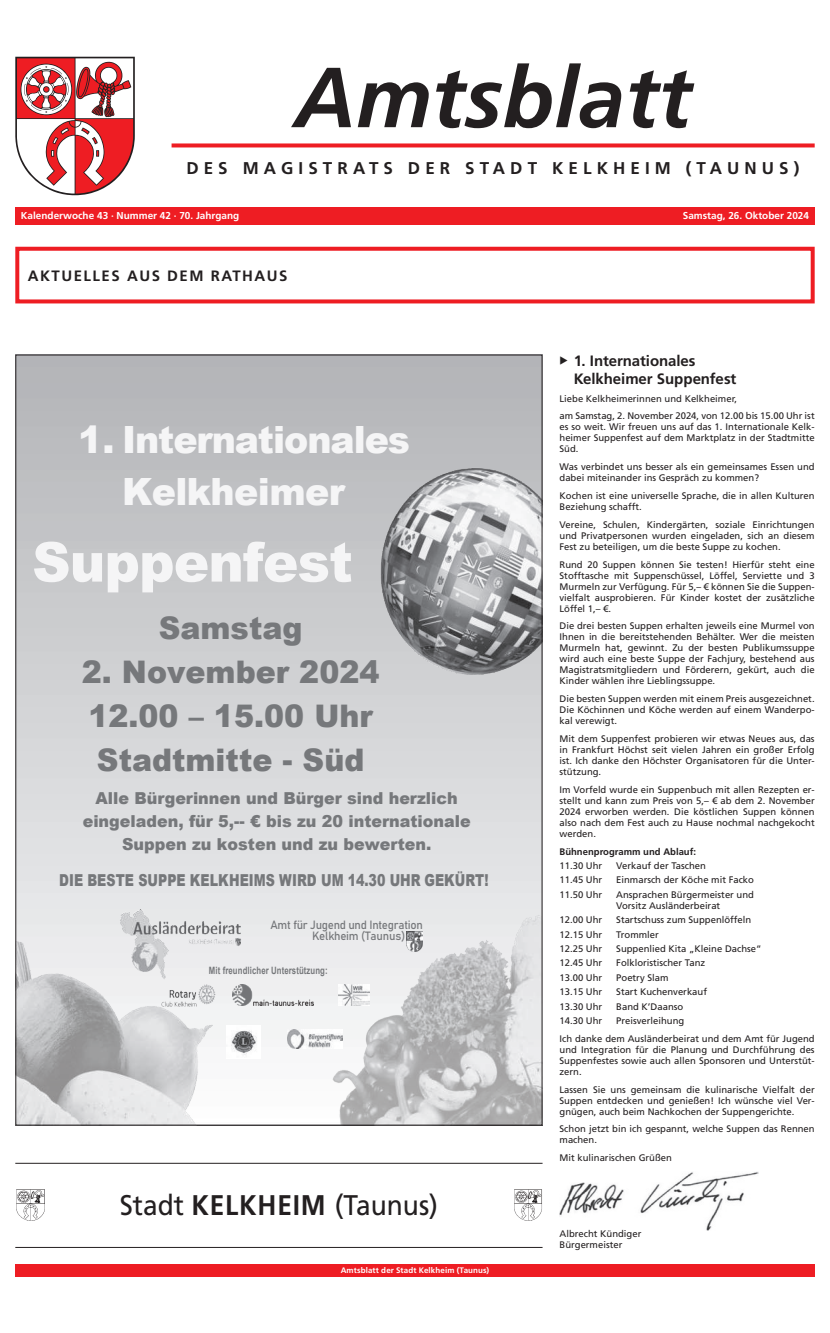
<style>
.page{position:relative;width:830px;height:1333px;background:#fff}
.page>*{position:absolute;margin:0;border:0;box-sizing:border-box;transform-origin:0 0}
.t1{font:italic 700 85px "Frutiger LT Std";color:#231f20}
.t2{font:900 54.9px "Arial";letter-spacing:-.015em;color:#f5f5f6}
.t3{font:900 37.6px/52.2px "Arial";letter-spacing:-.03em;color:#f5f5f6;text-align:center}
.t4{font:900 31.1px/43.9px "Arial";color:#76787b}
.t5{font:28.4px "Frutiger LT Std";color:#231f20;scale:.93 1}
.t6{font:700 17px "Frutiger LT Std";letter-spacing:.3em;color:#231f20}
.t7{font:900 16.5px/23.2px "Arial";color:#76787b;text-align:center}
.t8{font:900 16.5px "Arial";color:#76787b;scale:.77 1}
.t9{font:700 15px/18px "Frutiger LT Std";color:#231f20}
.t10{font:700 15px "Frutiger LT Std";letter-spacing:.1em;color:#231f20}
.t11{font:600 11.9px/11px "Bahnschrift";letter-spacing:-.02em;color:#76787b}
.t12{font:700 10.1px "Arial";letter-spacing:.015em;color:#76787b;scale:.77 1}
.t13{font:700 10px "Frutiger LT Std";color:#fff}
.t14{font:9.5px/11px "Frutiger LT Std";color:#231f20;text-align:justify}
.t15{font:700 9.5px "Frutiger LT Std";color:#231f20}
.t16{font:700 8px "Frutiger LT Std";letter-spacing:.015em;color:#fff}
.s1{font-weight:700}
</style>
<div class="page">
<svg style="left:172px;top:143px;width:643px;height:4px;background:#f0373c"></svg>
<svg style="left:15px;top:57px;width:120px;height:138px"></svg>
<div style="left:15px;top:207px;width:800px;height:17px;background:#ee1d23"></div>
<div style="left:15px;top:1264px;width:800px;height:12px;background:#ee1d23"></div>
<div style="left:15px;top:247px;width:800px;height:56px;border:4px solid #ee1d23"></div>
<img style="left:560px;top:1172px;width:198px;height:58px">
<img style="left:17px;top:356px;width:524px;height:693px">
<img style="left:17px;top:925px;width:214px;height:198px">
<img style="left:305px;top:887px;width:236px;height:236px">
<img style="left:115px;top:898px;width:131px;height:90px">
<img style="left:407px;top:931px;width:16px;height:20px">
<img style="left:313px;top:403px;width:228px;height:356px">
<img style="left:151px;top:984px;width:70px;height:28px">
<img style="left:232px;top:984px;width:81px;height:21px">
<img style="left:338px;top:984px;width:32px;height:21px">
<img style="left:226px;top:1025px;width:34px;height:33px">
<img style="left:287px;top:1029px;width:55px;height:18px">
<hr style="left:15px;top:1162px;width:528px;height:1px;background:#231f20">
<hr style="left:15px;top:1246px;width:528px;height:1px;background:#231f20">
<img style="left:514px;top:1189px;width:28px;height:32px">
<img style="left:16px;top:1189px;width:29px;height:32px">
<h1 class="t1" style="left:295px;top:48px;width:398px">Amtsblatt</h1>
<h3 class="t6" style="left:186px;top:158px;width:615px">DES MAGISTRATS DER STADT KELKHEIM (TAUNUS)</h3>
<p class="t13" style="left:21px;top:210px;width:220px">Kalenderwoche 43 · Nummer 42 · 70. Jahrgang</p>
<p class="t13" style="left:683px;top:210px;width:128px">Samstag, 26. Oktober 2024</p>
<h3 class="t10" style="left:28px;top:267px;width:261px">AKTUELLES AUS DEM RATHAUS</h3>
<h3 class="t3" style="left:78px;top:412px;width:333px">1. Internationales<br>Kelkheimer</h3>
<h2 class="t2" style="left:32px;top:522px;width:322px">Suppenfest</h2>
<h3 class="t4" style="left:159px;top:605px;width:145px">Samstag</h3>
<h3 class="t4" style="left:82px;top:649px;width:299px">2. November 2024<br>12.00 – 15.00 Uhr<br>Stadtmitte - Süd</h3>
<h3 class="t7" style="left:83px;top:785px;width:390px">Alle Bürgerinnen und Bürger sind herzlich eingeladen, für 5,-- € bis zu 20 internationale<br>Suppen zu kosten und zu bewerten.</h3>
<h3 class="t8" style="left:59px;top:867px;width:559px">DIE BESTE SUPPE KELKHEIMS WIRD UM 14.30 UHR GEKÜRT!</h3>
<p class="t11" style="left:312px;top:918px;width:112px;text-indent:-42px">Amt für Jugend und Integration<br>Kelkheim (Taunus)</p>
<p class="t12" style="left:209px;top:964px;width:156px">Mit freundlicher Unterstützung:</p>
<h3 class="t5" style="left:120px;top:1187px;width:344px">Stadt <span class="s1">KELKHEIM</span> (Taunus)</h3>
<p class="t16" style="left:341px;top:1265px;width:150px">Amtsblatt der Stadt Kelkheim (Taunus)</p>
<h3 class="t9" style="left:574px;top:351px;width:164px;text-indent:-14px">◆ 1. Internationales<br>Kelkheimer Suppenfest</h3>
<p class="t14" style="left:560px;top:389px;width:257px;line-height:17.8px">Liebe Kelkheimerinnen und Kelkheimer,<br>am Samstag, 2. November 2024, von 12.00 bis 15.00 Uhr ist</p>
<p class="t14" style="left:560px;top:421px;width:257px">es so weit. Wir freuen uns auf das 1. Internationale Kelk&shy;heimer Suppenfest auf dem Marktplatz in der Stadtmitte Süd.</p>
<p class="t14" style="left:560px;top:461px;width:257px">Was verbindet uns besser als ein gemeinsames Essen und dabei miteinander ins Gespräch zu kommen?</p>
<p class="t14" style="left:560px;top:490px;width:257px">Kochen ist eine universelle Sprache, die in allen Kulturen<br>Beziehung schafft.</p>
<p class="t14" style="left:560px;top:519px;width:257px">Vereine, Schulen, Kindergärten, soziale Einrichtungen und Privatpersonen wurden eingeladen, sich an diesem Fest zu beteiligen, um die beste Suppe zu kochen.</p>
<p class="t14" style="left:560px;top:559px;width:257px">Rund 20 Suppen können Sie testen! Hierfür steht eine Stofftasche mit Suppenschüssel, Löffel, Serviette und 3<br>Murmeln zur Verfügung. Für 5,– € können Sie die Suppen&shy;vielfalt ausprobieren. Für Kinder kostet der zusätzliche Löffel 1,– €.</p>
<p class="t14" style="left:560px;top:620px;width:257px">Die drei besten Suppen erhalten jeweils eine Murmel von Ihnen in die bereitstehenden Behälter. Wer die meisten Murmeln hat, gewinnt. Zu der besten Publikumssuppe wird auch eine beste Suppe der Fachjury, bestehend aus Magistratsmitgliedern und Förderern, gekürt, auch die Kinder wählen ihre Lieblingssuppe.</p>
<p class="t14" style="left:560px;top:693px;width:257px">Die besten Suppen werden mit einem Preis ausgezeichnet.<br>Die Köchinnen und Köche werden auf einem Wanderpo&shy;kal verewigt.</p>
<p class="t14" style="left:560px;top:733px;width:257px">Mit dem Suppenfest probieren wir etwas Neues aus, das in Frankfurt Höchst seit vielen Jahren ein großer Erfolg ist. Ich danke den Höchster Organisatoren für die Unter&shy;stützung.</p>
<p class="t14" style="left:560px;top:784px;width:257px">Im Vorfeld wurde ein Suppenbuch mit allen Rezepten er&shy;stellt und kann zum Preis von 5,– € ab dem 2. November 2024 erworben werden. Die köstlichen Suppen können also nach dem Fest auch zu Hause nochmal nachgekocht werden.</p>
<p class="t15" style="left:560px;top:845px;width:138px">Bühnenprogramm und Ablauf:</p>
<p class="t14" style="left:560px;top:860px;width:44px">11.30 Uhr</p>
<p class="t14" style="left:616px;top:860px;width:91px">Verkauf der Taschen</p>
<p class="t14" style="left:560px;top:874px;width:44px">11.45 Uhr</p>
<p class="t14" style="left:616px;top:874px;width:139px">Einmarsch der Köche mit Facko</p>
<p class="t14" style="left:560px;top:889px;width:44px">11.50 Uhr</p>
<p class="t14" style="left:616px;top:889px;width:139px">Ansprachen Bürgermeister und<br>Vorsitz Ausländerbeirat</p>
<p class="t14" style="left:560px;top:914px;width:44px">12.00 Uhr</p>
<p class="t14" style="left:616px;top:914px;width:136px">Startschuss zum Suppenlöffeln</p>
<p class="t14" style="left:560px;top:928px;width:44px">12.15 Uhr</p>
<p class="t14" style="left:616px;top:928px;width:44px">Trommler</p>
<p class="t14" style="left:560px;top:943px;width:44px">12.25 Uhr</p>
<p class="t14" style="left:616px;top:943px;width:147px">Suppenlied Kita „Kleine Dachse“</p>
<p class="t14" style="left:560px;top:957px;width:44px">12.45 Uhr</p>
<p class="t14" style="left:616px;top:957px;width:91px">Folkloristischer Tanz</p>
<p class="t14" style="left:560px;top:972px;width:44px">13.00 Uhr</p>
<p class="t14" style="left:616px;top:972px;width:54px">Poetry Slam</p>
<p class="t14" style="left:560px;top:986px;width:44px">13.15 Uhr</p>
<p class="t14" style="left:616px;top:986px;width:92px">Start Kuchenverkauf</p>
<p class="t14" style="left:560px;top:1000px;width:44px">13.30 Uhr</p>
<p class="t14" style="left:616px;top:1000px;width:69px">Band K’Daanso</p>
<p class="t14" style="left:560px;top:1015px;width:44px">14.30 Uhr</p>
<p class="t14" style="left:560px;top:1011px;width:257px;line-height:17.8px;text-indent:57px">Preisverleihung<br>Ich danke dem Ausländerbeirat und dem Amt für Jugend</p>
<p class="t14" style="left:560px;top:1043px;width:257px">und Integration für die Planung und Durchführung des Suppenfestes sowie auch allen Sponsoren und Unterstüt&shy;zern.</p>
<p class="t14" style="left:560px;top:1083px;width:257px">Lassen Sie uns gemeinsam die kulinarische Vielfalt der Suppen entdecken und genießen! Ich wünsche viel Ver&shy;gnügen, auch beim Nachkochen der Suppengerichte.</p>
<p class="t14" style="left:560px;top:1123px;width:257px">Schon jetzt bin ich gespannt, welche Suppen das Rennen machen.</p>
<p class="t14" style="left:560px;top:1152px;width:114px">Mit kulinarischen Grüßen</p>
<p class="t14" style="left:560px;top:1227px;width:83px">Albrecht Kündiger<br>Bürgermeister</p>
</div>
